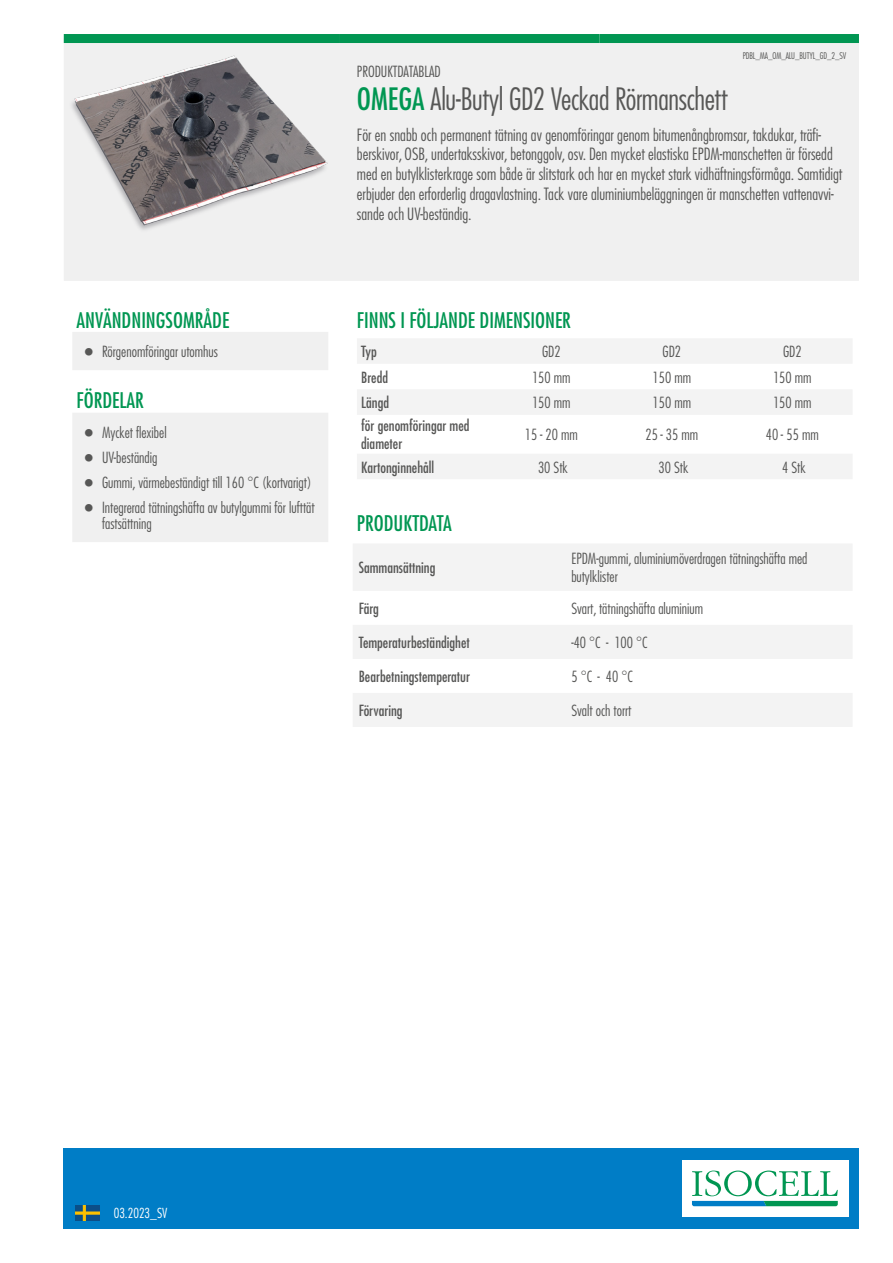
<style>
.page{position:relative;width:893px;height:1263px;background:#fff}
.page>*{position:absolute;margin:0;border:0;box-sizing:border-box;transform-origin:0 0}
.t1{font:300 condensed 30px "Futura LT Pro";letter-spacing:-.015em;color:#575756}
.t2{font:500 condensed 21px "Futura LT Pro";color:#009652}
.t3{font:300 condensed 16.5px/19.8px "Futura LT Pro";color:#575756}
.t4{font:300 condensed 15px/25px "Futura LT Pro";color:#575756}
.t5{font:500 condensed 15px/18px "Futura LT Pro";color:#575756}
.t6{font:300 condensed 13.5px "Futura LT Pro";color:#fff}
.t7{font:300 condensed 9px "Futura LT Pro";letter-spacing:-.01em;color:#575756}
.s1{font-weight:500;color:#009652}
</style>
<div class="page">
<div style="left:64px;top:1148px;width:795px;height:81px;background:#007dc6"></div>
<div style="left:682px;top:1160px;width:166px;height:57px;background:#fff"></div>
<svg style="left:692px;top:1170px;width:146px;height:36px"></svg>
<img style="left:75px;top:1205px;width:24px;height:15px">
<div style="left:64px;top:43px;width:795px;height:238px;background:#f0f0f0"></div>
<div style="left:64px;top:34px;width:276px;height:9px;background:#009652"></div>
<div style="left:340px;top:34px;width:259px;height:9px;background:#009652"></div>
<div style="left:599px;top:34px;width:260px;height:9px;background:#009652"></div>
<svg style="left:72px;top:332px;width:256px;height:210px;fill:#f0f0f0"></svg>
<svg style="left:357px;top:339px;width:495px;height:140px;fill:#f3f3f3"></svg>
<svg style="left:353px;top:544px;width:499px;height:183px;fill:#f3f3f3"></svg>
<img style="left:64px;top:46px;width:281px;height:197px">
<svg style="left:85px;top:348px;width:8px;height:7px"></svg>
<svg style="left:85px;top:429px;width:8px;height:7px"></svg>
<svg style="left:85px;top:454px;width:8px;height:7px"></svg>
<svg style="left:85px;top:479px;width:8px;height:7px"></svg>
<svg style="left:85px;top:504px;width:8px;height:7px"></svg>
<p class="t2" style="left:77px;top:305px;width:154px">ANVÄNDNINGSOMRÅDE</p>
<p class="t4" style="left:102px;top:339px;width:118px">Rörgenomföringar utomhus</p>
<p class="t2" style="left:77px;top:386px;width:69px">FÖRDELAR</p>
<p class="t4" style="left:102px;top:420px;width:214px">Mycket flexibel<br>UV-beständig<br>Gummi, värmebeständigt till 160 °C (kortvarigt)<br>Integrerad tätningshäfta av butylgummi för lufttät</p>
<p class="t4" style="left:102px;top:511px;width:51px">fastsättning</p>
<p class="t4" style="left:357px;top:59px;width:85px">PRODUKTDATABLAD</p>
<p class="t7" style="left:743px;top:50px;width:105px">PDBL_MA_OM_ALU_BUTYL_GD_2_SV</p>
<h1 class="t1" style="left:357px;top:80px;width:372px"><span class="s1">OMEGA</span> Alu-Butyl GD2 Veckad Rörmanschett</h1>
<p class="t3" style="left:357px;top:125px;width:487px">För en snabb och permanent tätning av genomföringar genom bitumenångbromsar, takdukar, träfi&shy;berskivor, OSB, undertaksskivor, betonggolv, osv. Den mycket elastiska EPDM-manschetten är försedd med en butylklisterkrage som både är slitstark och har en mycket stark vidhäftningsförmåga. Samtidigt erbjuder den erforderlig dragavlastning. Tack vare aluminiumbeläggningen är manschetten vattenavvi&shy;sande och UV-beständig.</p>
<p class="t2" style="left:357px;top:305px;width:216px">FINNS I FÖLJANDE DIMENSIONER</p>
<p class="t5" style="left:361px;top:342px;width:17px">Typ</p>
<p class="t4" style="left:542px;top:339px;width:20px">GD2</p>
<p class="t4" style="left:663px;top:339px;width:20px">GD2</p>
<p class="t4" style="left:783px;top:339px;width:20px">GD2</p>
<p class="t5" style="left:361px;top:368px;width:28px">Bredd</p>
<p class="t4" style="left:532px;top:365px;width:40px">150 mm</p>
<p class="t4" style="left:652px;top:365px;width:40px">150 mm</p>
<p class="t4" style="left:773px;top:365px;width:40px">150 mm</p>
<p class="t5" style="left:361px;top:393px;width:29px">Längd</p>
<p class="t4" style="left:532px;top:390px;width:40px">150 mm</p>
<p class="t4" style="left:652px;top:390px;width:40px">150 mm</p>
<p class="t4" style="left:773px;top:390px;width:40px">150 mm</p>
<p class="t5" style="left:361px;top:417px;width:110px">för genomföringar med diameter</p>
<p class="t4" style="left:525px;top:422px;width:54px">15 - 20 mm</p>
<p class="t4" style="left:645px;top:422px;width:54px">25 - 35 mm</p>
<p class="t4" style="left:766px;top:422px;width:54px">40 - 55 mm</p>
<p class="t5" style="left:361px;top:458px;width:75px">Kartonginnehåll</p>
<p class="t4" style="left:538px;top:454px;width:31px">30 Stk</p>
<p class="t4" style="left:658px;top:454px;width:31px">30 Stk</p>
<p class="t4" style="left:782px;top:454px;width:25px">4 Stk</p>
<p class="t2" style="left:357px;top:509px;width:96px">PRODUKTDATA</p>
<p class="t5" style="left:359px;top:558px;width:78px">Sammansättning</p>
<p class="t4" style="left:571px;top:550px;width:238px;line-height:18px">EPDM-gummi, aluminiumöverdragen tätningshäfta med butylklister</p>
<p class="t5" style="left:359px;top:599px;width:22px">Färg</p>
<p class="t4" style="left:571px;top:596px;width:133px">Svart, tätningshäfta aluminium</p>
<p class="t5" style="left:359px;top:633px;width:113px">Temperaturbeständighet</p>
<p class="t4" style="left:571px;top:630px;width:78px">-40 °C - 100 °C</p>
<p class="t5" style="left:359px;top:667px;width:113px">Bearbetningstemperatur</p>
<p class="t4" style="left:571px;top:664px;width:63px">5 °C - 40 °C</p>
<p class="t5" style="left:359px;top:701px;width:45px">Förvaring</p>
<p class="t4" style="left:571px;top:698px;width:62px">Svalt och torrt</p>
<p class="t6" style="left:114px;top:1204px;width:55px">03.2023_SV</p>
</div>
